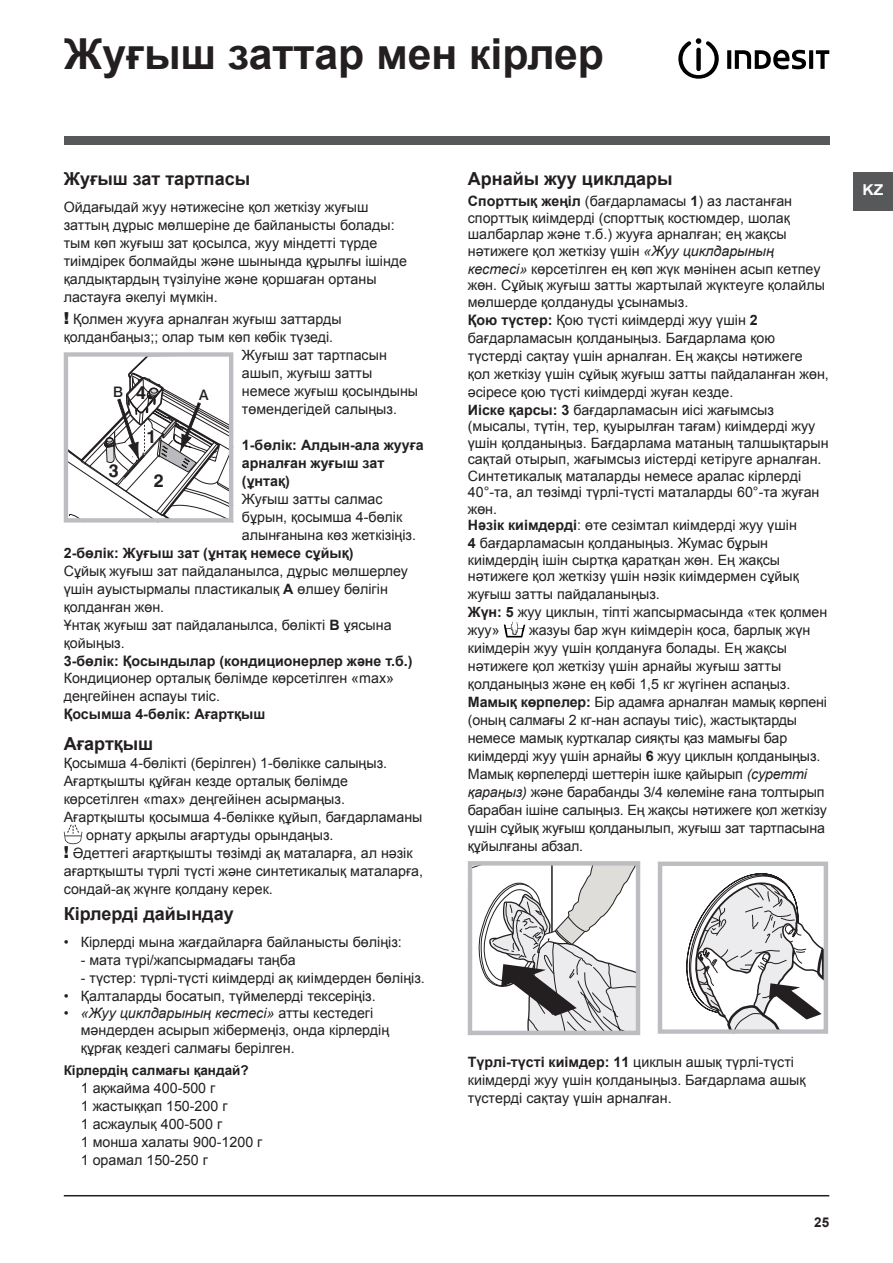
<style>
.page{position:relative;width:893px;height:1263px;background:#fff}
.page>*{position:absolute;margin:0;border:0;box-sizing:border-box;transform-origin:0 0}
.t1{font:700 42.75px "Arial";color:#231f20}
.t2{font:700 18px "Arial";color:#231f20}
.t3{font:700 18px "Helvetica";color:#231f20}
.t4{font:700 15px "Arial";color:#fff;scale:1.05 1}
.t5{font:500 14.55px "Helvetica Neue";color:#231f20}
.t6{font:14.25px/18px "Arial";color:#231f20}
.t7{font:700 14.25px/18px "Arial";color:#231f20}
.t8{font:700 13.5px "Arial";color:#231f20}
.s1{font-weight:900;font-size:16.5px}
.s2{font-weight:700}
.s3{font-family:"Helvetica Neue";font-weight:900;font-size:16.5px}
.s4{font-style:italic}
.s5{font-family:"Helvetica";font-weight:700;font-size:18px}
</style>
<div class="page">
<hr style="left:64px;top:1195px;width:765px;height:1px;background:#231f20">
<div style="left:64px;top:136px;width:765px;height:9px;background:#57585a"></div>
<svg style="left:678px;top:38px;width:41px;height:41px"></svg>
<svg style="left:727px;top:50px;width:4px;height:19px"></svg>
<svg style="left:735px;top:50px;width:71px;height:19px"></svg>
<svg style="left:809px;top:50px;width:4px;height:19px"></svg>
<svg style="left:816px;top:50px;width:13px;height:19px"></svg>
<div style="left:853px;top:172px;width:40px;height:38px;background:#57585a"></div>
<svg style="left:64px;top:825px;width:18px;height:19px"></svg>
<svg style="left:504px;top:622px;width:21px;height:15px"></svg>
<svg style="left:64px;top:353px;width:169px;height:169px"></svg>
<svg style="left:473px;top:866px;width:162px;height:164px"></svg>
<div style="left:468px;top:861px;width:172px;height:174px;border:4px solid #bcbdc0"></div>
<svg style="left:686px;top:862px;width:143px;height:167px"></svg>
<div style="left:658px;top:861px;width:170px;height:173px;border:4px solid #bcbdc0"></div>
<h1 class="t1" style="left:64px;top:26px;width:542px">Жуғыш заттар мен кірлер</h1>
<p class="t2" style="left:64px;top:167px;width:188px">Жуғыш зат тартпасы</p>
<p class="t6" style="left:64px;top:198px;width:345px">Ойдағыдай жуу нәтижесіне қол жеткізу жуғыш заттың дұрыс мөлшеріне де байланысты болады: тым көп жуғыш зат қосылса, жуу міндетті түрде тиімдірек болмайды және шынында құрылғы ішінде қалдықтардың түзілуіне және қоршаған ортаны ластауға әкелуі мүмкін.</p>
<p class="t6" style="left:64px;top:310px;width:279px"><span class="s1">!</span> Қолмен жууға арналған жуғыш заттарды</p>
<p class="t6" style="left:64px;top:328px;width:271px">қолданбаңыз;; олар тым көп көбік түзеді.</p>
<p class="t6" style="left:242px;top:346px;width:146px">Жуғыш зат тартпасын</p>
<p class="t6" style="left:242px;top:364px;width:132px">ашып, жуғыш затты</p>
<p class="t6" style="left:242px;top:382px;width:178px">немесе жуғыш қосындыны</p>
<p class="t6" style="left:242px;top:400px;width:156px">төмендегідей салыңыз.</p>
<p class="t7" style="left:242px;top:437px;width:183px">1-бөлік: Алдын-ала жууға арналған жуғыш зат (ұнтақ)</p>
<p class="t6" style="left:242px;top:490px;width:176px">Жуғыш затты салмас бұрын, қосымша 4-бөлік алынғанына көз жеткізіңіз.</p>
<p class="t7" style="left:64px;top:545px;width:291px">2-бөлік: Жуғыш зат (ұнтақ немесе сұйық)</p>
<p class="t6" style="left:64px;top:562px;width:346px">Сұйық жуғыш зат пайдаланылса, дұрыс мөлшерлеу үшін ауыстырмалы пластикалық <span class="s2">А</span> өлшеу бөлігін қолданған жөн.<br>Ұнтақ жуғыш зат пайдаланылса, бөлікті <span class="s2">B</span> ұясына қойыңыз.</p>
<p class="t7" style="left:64px;top:653px;width:350px">3-бөлік: Қосындылар (кондиционерлер және т.б.)</p>
<p class="t6" style="left:64px;top:669px;width:332px">Кондиционер орталық бөлімде көрсетілген «max» деңгейінен аспауы тиіс.</p>
<p class="t7" style="left:64px;top:706px;width:203px">Қосымша 4-бөлік: Ағартқыш</p>
<p class="t2" style="left:64px;top:731px;width:91px">Ағартқыш</p>
<p class="t6" style="left:64px;top:754px;width:325px">Қосымша 4-бөлікті (берілген) 1-бөлікке салыңыз.</p>
<p class="t6" style="left:64px;top:772px;width:286px">Ағартқышты құйған кезде орталық бөлімде</p>
<p class="t6" style="left:64px;top:790px;width:283px">көрсетілген «max» деңгейінен асырмаңыз.</p>
<p class="t6" style="left:64px;top:808px;width:360px">Ағартқышты қосымша 4-бөлікке құйып, бағдарламаны</p>
<p class="t6" style="left:86px;top:826px;width:249px">орнату арқылы ағартуды орындаңыз.</p>
<p class="t6" style="left:64px;top:844px;width:350px"><span class="s3">!</span> Әдеттегі ағартқышты төзімді ақ маталарға, ал нәзік</p>
<p class="t6" style="left:64px;top:862px;width:361px">ағартқышты түрлі түсті және синтетикалық маталарға,</p>
<p class="t6" style="left:64px;top:880px;width:211px">сондай-ақ жүнге қолдану керек.</p>
<p class="t2" style="left:64px;top:902px;width:171px">Кірлерді дайындау</p>
<p class="t6" style="left:64px;top:933px;width:340px">• Кірлерді мына жағдайларға байланысты бөліңіз:</p>
<p class="t6" style="left:81px;top:951px;width:216px">- мата түрі/жапсырмадағы таңба</p>
<p class="t6" style="left:81px;top:969px;width:346px">- түстер: түрлі-түсті киімдерді ақ киімдерден бөліңіз.</p>
<p class="t6" style="left:64px;top:987px;width:313px">• Қалталарды босатып, түймелерді тексеріңіз.</p>
<p class="t6" style="left:81px;top:1004px;width:310px;text-indent:-17px">• <span class="s4">«Жуу циклдарының кестесі»</span> атты кестедегі мәндерден асырып жібермеңіз, онда кірлердің құрғақ кездегі салмағы берілген.</p>
<p class="t8" style="left:64px;top:1062px;width:186px">Кірлердің салмағы қандай?</p>
<p class="t6" style="left:81px;top:1079px;width:183px">1 ақжайма 400-500 г<br>1 жастыққап 150-200 г<br>1 асжаулық 400-500 г<br>1 монша халаты 900-1200 г<br>1 орамал 150-250 г</p>
<p class="t5" style="left:113px;top:383px;width:35px">B <span class="s5">4</span></p>
<p class="t5" style="left:199px;top:386px;width:11px">A</p>
<p class="t3" style="left:146px;top:425px;width:11px">1</p>
<p class="t3" style="left:109px;top:460px;width:11px">3</p>
<p class="t3" style="left:154px;top:469px;width:11px">2</p>
<p class="t2" style="left:468px;top:167px;width:206px">Арнайы жуу циклдары</p>
<p class="t6" style="left:468px;top:193px;width:359px;line-height:16.8px"><span class="s2">Спорттық жеңіл</span> (бағдарламасы <span class="s2">1</span>) аз ластанған спорттық киімдерді (спорттық костюмдер, шолақ шалбарлар және т.б.) жууға арналған; ең жақсы нәтижеге қол жеткізу үшін <span class="s4">«Жуу циклдарының кестесі»</span> көрсетілген ең көп жүк мәнінен асып кетпеу жөн. Сұйық жуғыш затты жартылай жүктеуге қолайлы мөлшерде қолдануды ұсынамыз.</p>
<p class="t6" style="left:468px;top:311px;width:363px"><span class="s2">Қою түстер:</span> Қою түсті киімдерді жуу үшін <span class="s2">2 </span>бағдарламасын қолданыңыз. Бағдарлама қою түстерді сақтау үшін арналған. Ең жақсы нәтижеге қол жеткізу үшін сұйық жуғыш затты пайдаланған жөн, әсіресе қою түсті киімдерді жуған кезде.<br><span class="s2">Иіске қарсы: 3</span> бағдарламасын иісі жағымсыз</p>
<p class="t6" style="left:468px;top:418px;width:362px;line-height:16.5px">(мысалы, түтін, тер, қуырылған тағам) киімдерді жуу үшін қолданыңыз. Бағдарлама матаның талшықтарын сақтай отырып, жағымсыз иістерді кетіруге арналған.<br>Синтетикалық маталарды немесе аралас кірлерді 40°-та, ал төзімді түрлі-түсті маталарды 60°-та жуған жөн.<br><span class="s2">Нәзік киімдерді</span>: өте сезімтал киімдерді жуу үшін</p>
<p class="t6" style="left:468px;top:535px;width:333px;line-height:16.5px"><span class="s2">4</span> бағдарламасын қолданыңыз. Жумас бұрын киімдердің ішін сыртқа қаратқан жөн. Ең жақсы нәтижеге қол жеткізу үшін нәзік киімдермен сұйық</p>
<p class="t6" style="left:468px;top:585px;width:361px">жуғыш затты пайдаланыңыз.<br><span class="s2">Жүн: 5</span> жуу циклын, тіпті жапсырмасында «тек қолмен жуу»</p>
<p class="t6" style="left:468px;top:621px;width:361px;text-indent:61px">жазуы бар жүн киімдерін қоса, барлық жүн киімдерін жуу үшін қолдануға болады. Ең жақсы нәтижеге қол жеткізу үшін арнайы жуғыш затты қолданыңыз және ең көбі 1,5 кг жүгінен аспаңыз.<br><span class="s2">Мамық көрпелер:</span> Бір адамға арналған мамық көрпені (оның салмағы 2 кг-нан аспауы тиіс), жастықтарды немесе мамық курткалар сияқты қаз мамығы бар киімдерді жуу үшін арнайы <span class="s2">6</span> жуу циклын қолданыңыз.<br>Мамық көрпелерді шеттерін ішке қайырып <span class="s4">(суретті қараңыз)</span> және барабанды 3/4 көлеміне ғана толтырып барабан ішіне салыңыз. Ең жақсы нәтижеге қол жеткізу үшін сұйық жуғыш қолданылып, жуғыш зат тартпасына құйылғаны абзал.</p>
<p class="t4" style="left:862px;top:180px;width:21px">KZ</p>
<p class="t6" style="left:468px;top:1053px;width:339px"><span class="s2">Түрлі-түсті киімдер: 11</span> циклын ашық түрлі-түсті киімдерді жуу үшін қолданыңыз. Бағдарлама ашық түстерді сақтау үшін арналған.</p>
<p class="t8" style="left:814px;top:1214px;width:17px">25</p>
</div>
